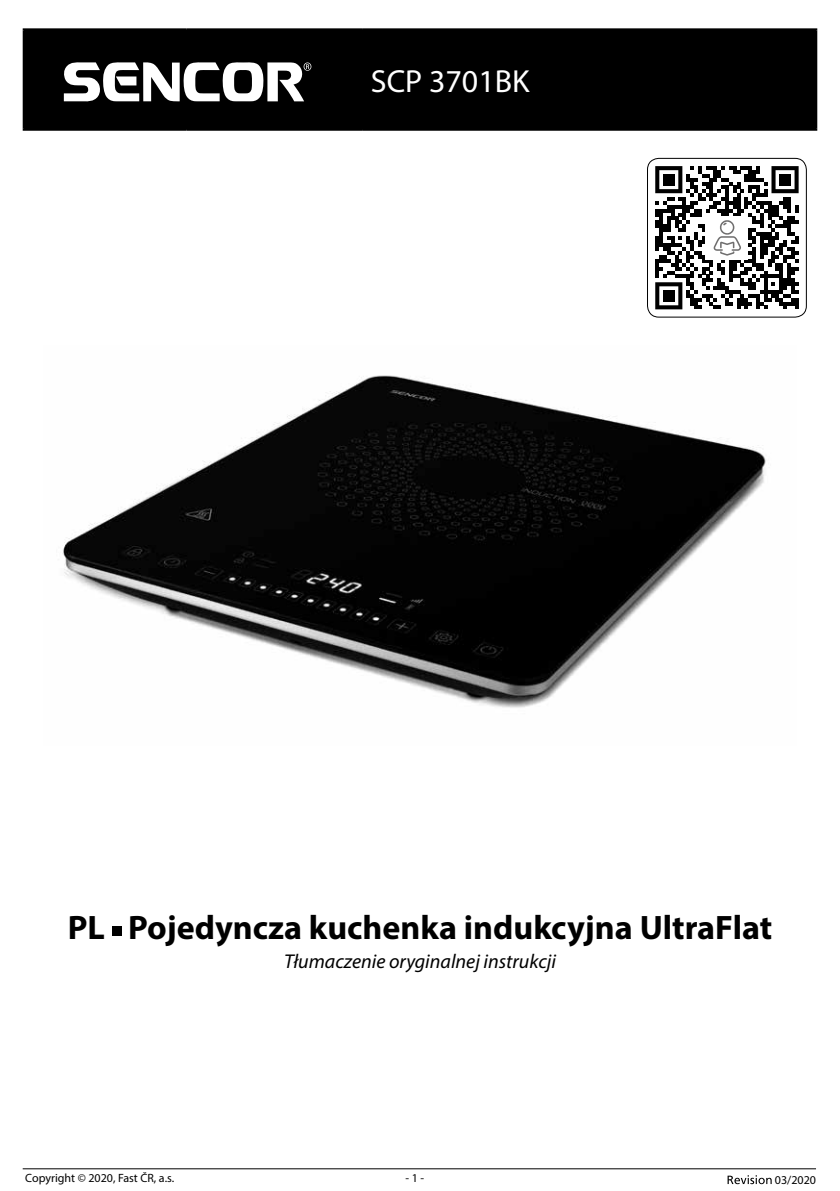
<style>
.page{position:relative;width:840px;height:1191px;background:#fff}
.page>*{position:absolute;margin:0;border:0;box-sizing:border-box;transform-origin:0 0}
.t1{font:700 34px "Myriad Pro";color:#000}
.t2{font:32px "Myriad Pro";color:#fff}
.t3{font:italic 20px "Myriad Pro";color:#000}
.t4{font:12px "Myriad Pro";color:#000}
</style>
<div class="page">
<svg style="left:727px;top:1175px;width:44px;height:9px"></svg>
<hr style="left:23px;top:1168px;width:792px;height:1px;background:#000">
<img style="left:62px;top:375px;width:704px;height:333px">
<div style="left:112px;top:926px;width:9px;height:9px;background:#000"></div>
<div style="left:25px;top:30px;width:789px;height:99px;background:#000"></div>
<hr style="left:23px;top:28px;width:163px;height:2px;background:#000">
<hr style="left:23px;top:30px;width:2px;height:99px;background:#000">
<hr style="left:186px;top:28px;width:176px;height:2px;background:#000">
<hr style="left:185px;top:30px;width:2px;height:99px;background:#000">
<hr style="left:362px;top:28px;width:454px;height:2px;background:#000">
<hr style="left:361px;top:30px;width:2px;height:99px;background:#000">
<hr style="left:814px;top:30px;width:2px;height:99px;background:#000">
<hr style="left:23px;top:129px;width:163px;height:2px;background:#000">
<hr style="left:186px;top:129px;width:176px;height:2px;background:#000">
<hr style="left:362px;top:129px;width:454px;height:2px;background:#000">
<svg style="left:63px;top:62px;width:248px;height:40px"></svg>
<svg style="left:647px;top:158px;width:158px;height:159px"></svg>
<p class="t2" style="left:370px;top:61px;width:160px">SCP 3701BK</p>
<p class="t1" style="left:68px;top:905px;width:705px">PL Pojedyncza kuchenka indukcyjna UltraFlat</p>
<p class="t3" style="left:284px;top:948px;width:273px">Tłumaczenie oryginalnej instrukcji</p>
<p class="t4" style="left:25px;top:1170px;width:150px">Copyright © 2020, Fast ČR, a.s.</p>
<p class="t4" style="left:405px;top:1170px;width:20px">- 1 -</p>
<p class="t4" style="left:774px;top:1172px;width:43px">03/2020</p>
</div>
